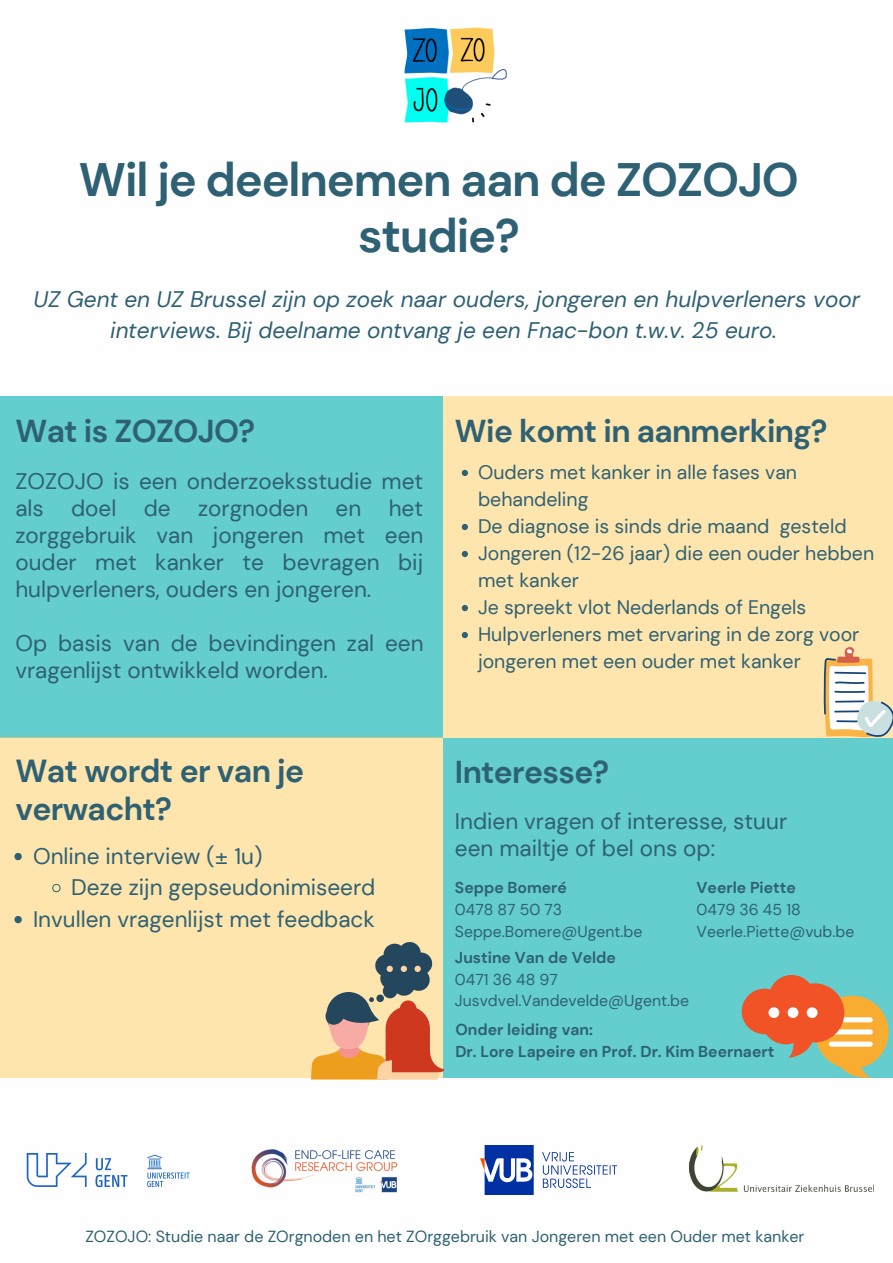
<style>
.page{position:relative;width:893px;height:1263px;background:#fff}
.page>*{position:absolute;margin:0;border:0;box-sizing:border-box;transform-origin:0 0}
.t1{font:700 46.8px/56.2px "DM Sans";letter-spacing:-.025em;color:#2e6173;text-align:center}
.t2{font:700 31.8px/37.7px "DM Sans";letter-spacing:-.02em;color:#2e6173}
.t3{font:700 31.65px "DM Sans";letter-spacing:-.02em;color:#2e6173}
.t4{font:700 31.58px "DM Sans";letter-spacing:-.02em;color:#2e6173}
.t5{font:22.5px/27px "DM Sans";color:#2e6173}
.t6{font:italic 22.5px/31.5px "DM Sans";color:#2e6173;text-align:center}
.t7{font:19.5px/27px "DM Sans";color:#2e6173}
.t8{font:16.05px "DM Sans";color:#2e6173}
.t9{font:15.75px "DM Sans";color:#2e6173}
.t10{font:700 15.75px "DM Sans";color:#2e6173}
</style>
<div class="page">
<div style="left:0;top:396px;width:443px;height:342px;background:#64cdcd"></div>
<div style="left:0;top:737px;width:443px;height:341px;background:#fee4ad"></div>
<div style="left:443px;top:396px;width:450px;height:342px;background:#fee4ad"></div>
<div style="left:443px;top:738px;width:450px;height:340px;background:#64cdcd"></div>
<svg style="left:311px;top:942px;width:134px;height:137px"></svg>
<div style="left:386px;top:966px;width:7px;height:6px;background:#fbd3a4;border-radius:50%"></div>
<svg style="left:823px;top:647px;width:70px;height:91px"></svg>
<svg style="left:741px;top:975px;width:147px;height:104px"></svg>
<div style="left:768px;top:1007px;width:11px;height:11px;background:#fff;border-radius:50%"></div>
<div style="left:787px;top:1007px;width:11px;height:11px;background:#fff;border-radius:50%"></div>
<div style="left:806px;top:1007px;width:11px;height:11px;background:#fff;border-radius:50%"></div>
<img style="left:26px;top:1153px;width:164px;height:35px">
<img style="left:251px;top:1149px;width:146px;height:44px">
<img style="left:481px;top:1146px;width:136px;height:48px">
<img style="left:689px;top:1146px;width:183px;height:45px">
<img style="left:404px;top:27px;width:103px;height:96px">
<svg style="left:462px;top:470px;width:6px;height:6px"></svg>
<svg style="left:462px;top:524px;width:6px;height:6px"></svg>
<svg style="left:462px;top:551px;width:6px;height:6px"></svg>
<svg style="left:462px;top:605px;width:6px;height:6px"></svg>
<svg style="left:462px;top:632px;width:6px;height:6px"></svg>
<svg style="left:14px;top:853px;width:8px;height:7px"></svg>
<svg style="left:52px;top:884px;width:9px;height:8px"></svg>
<svg style="left:14px;top:916px;width:8px;height:7px"></svg>
<p class="t1" style="left:79px;top:152px;width:721px">Wil je deelnemen aan de ZOZOJO studie?</p>
<p class="t6" style="left:33px;top:284px;width:828px">UZ Gent en UZ Brussel zijn op zoek naar ouders, jongeren en hulpverleners voor interviews. Bij deelname ontvang je een Fnac-bon t.w.v. 25 euro.</p>
<p class="t4" style="left:15px;top:410px;width:241px">Wat is ZOZOJO?</p>
<p class="t5" style="left:15px;top:468px;width:409px;text-align:justify">ZOZOJO is een onderzoeksstudie met als doel de zorgnoden en het zorggebruik van jongeren met een ouder met kanker te bevragen bij hulpverleners, ouders en jongeren.</p>
<p class="t5" style="left:15px;top:630px;width:410px">Op basis van de bevindingen zal een vragenlijst ontwikkeld worden.</p>
<p class="t4" style="left:455px;top:411px;width:374px">Wie komt in aanmerking?</p>
<p class="t7" style="left:478px;top:459px;width:320px">Ouders met kanker in alle fases van behandeling</p>
<p class="t7" style="left:478px;top:513px;width:370px">De diagnose is sinds drie maand gesteld</p>
<p class="t7" style="left:478px;top:540px;width:398px">Jongeren (12-26 jaar) die een ouder hebben met kanker</p>
<p class="t7" style="left:478px;top:594px;width:330px">Je spreekt vlot Nederlands of Engels</p>
<p class="t7" style="left:478px;top:621px;width:383px">Hulpverleners met ervaring in de zorg voor jongeren met een ouder met kanker</p>
<p class="t2" style="left:15px;top:752px;width:290px">Wat wordt er van je verwacht?</p>
<p class="t3" style="left:455px;top:751px;width:156px">Interesse?</p>
<p class="t5" style="left:455px;top:808px;width:334px">Indien vragen of interesse, stuur een mailtje of bel ons op:</p>
<p class="t5" style="left:33px;top:842px;width:231px">Online interview (± 1u)</p>
<p class="t5" style="left:71px;top:874px;width:305px">Deze zijn gepseudonimiseerd</p>
<p class="t5" style="left:33px;top:905px;width:343px">Invullen vragenlijst met feedback</p>
<p class="t10" style="left:455px;top:878px;width:113px">Seppe Bomeré</p>
<p class="t9" style="left:455px;top:899px;width:109px">0478 87 50 73</p>
<p class="t9" style="left:455px;top:921px;width:189px">Seppe.Bomere@Ugent.be</p>
<p class="t10" style="left:455px;top:947px;width:162px">Justine Van de Velde</p>
<p class="t9" style="left:455px;top:969px;width:104px">0471 36 48 97</p>
<p class="t9" style="left:455px;top:991px;width:236px">Jusvdvel.Vandevelde@Ugent.be</p>
<p class="t10" style="left:696px;top:878px;width:101px">Veerle Piette</p>
<p class="t9" style="left:696px;top:899px;width:106px">0479 36 45 18</p>
<p class="t9" style="left:696px;top:921px;width:159px">Veerle.Piette@vub.be</p>
<p class="t10" style="left:455px;top:1020px;width:139px">Onder leiding van:</p>
<p class="t10" style="left:455px;top:1042px;width:320px">Dr. Lore Lapeire en Prof. Dr. Kim Beernaert</p>
<p class="t8" style="left:85px;top:1226px;width:720px">ZOZOJO: Studie naar de ZOrgnoden en het ZOrggebruik van Jongeren met een Ouder met kanker</p>
</div>
